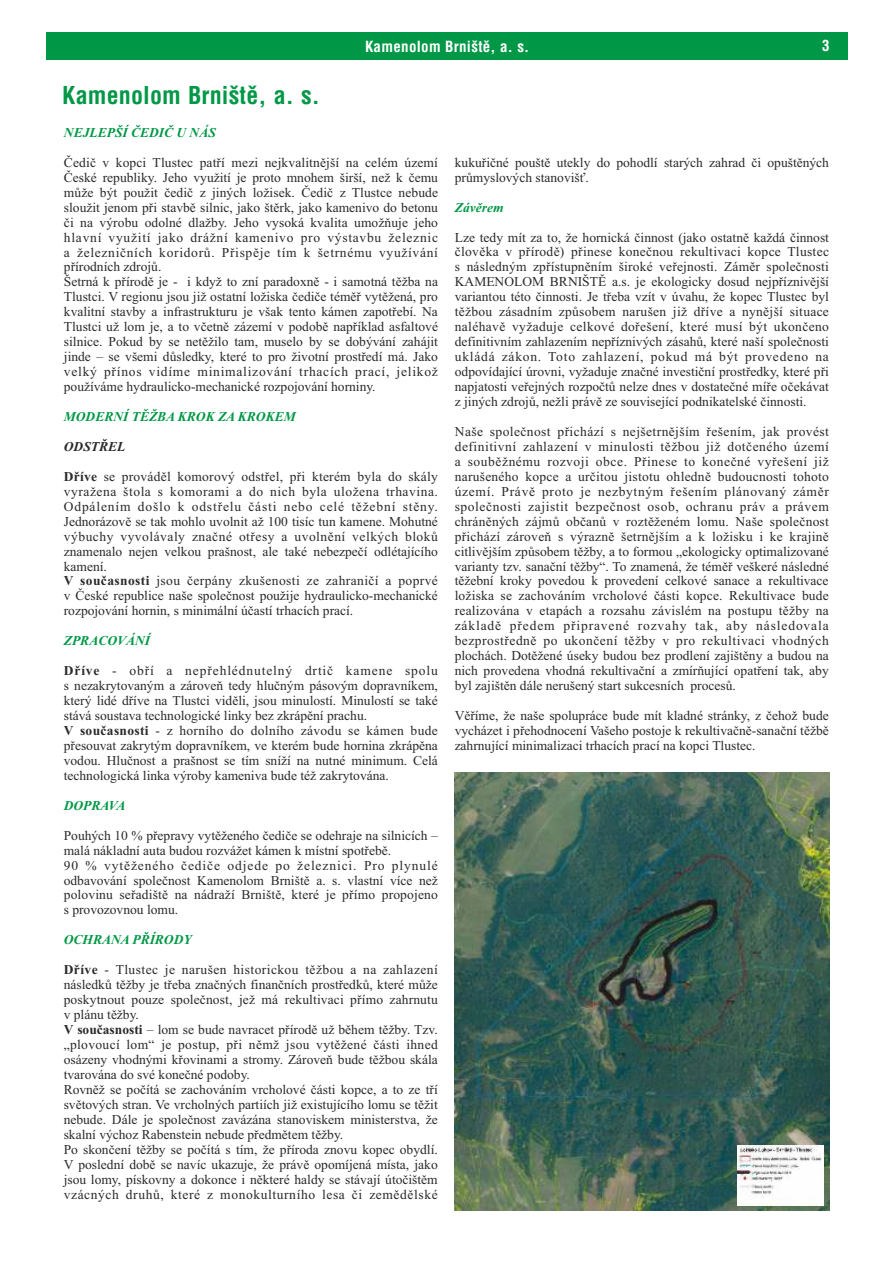
<style>
.page{position:relative;width:893px;height:1263px;background:#fff}
.page>*{position:absolute;margin:0;border:0;box-sizing:border-box;transform-origin:0 0}
.t1{font:700 24px "Switzerland Condensed";letter-spacing:.005em;color:#009846}
.t2{font:700 15px "Switzerland Condensed";letter-spacing:.02em;color:#fefefe}
.t3{font:13.5px/15px "Times New Roman";color:#2b2a29}
.t4{font:13.5px/15px "Times New Roman";letter-spacing:.02em;color:#2b2a29}
.t5{font:italic 700 13.5px "Times New Roman";color:#009846}
.t6{font:italic 700 13.5px "Times New Roman";color:#2b2a29}
.s1{font-weight:700}
</style>
<div class="page">
<div style="left:46px;top:32px;width:801px;height:27px;background:#009846"></div>
<img style="left:455px;top:772px;width:374px;height:439px">
<img style="left:737px;top:1145px;width:87px;height:60px">
<h1 class="t1" style="left:62px;top:85px;width:259px">Kamenolom Brniště, a. s.</h1>
<p class="t2" style="left:365px;top:40px;width:166px">Kamenolom Brniště, a. s.</p>
<p class="t2" style="left:822px;top:39px;width:9px">3</p>
<p class="t5" style="left:64px;top:128px;width:153px">NEJLEPŠÍ ČEDIČ U NÁS</p>
<p class="t3" style="left:64px;top:156px;width:376px">Čedič v kopci Tlustec patří mezi nejkvalitnější na celém území České republiky. Jeho využití je proto mnohem širší, než k čemu může být použit čedič z jiných ložisek. Čedič z Tlustce nebude sloužit jenom při stavbě silnic, jako štěrk, jako kamenivo do betonu či na výrobu odolné dlažby. Jeho vysoká kvalita umožňuje jeho hlavní využití jako drážní kamenivo pro výstavbu železnic a železničních koridorů. Přispěje tím k šetrnému využívání přírodních zdrojů.<br>Šetrná k přírodě je - i když to zní paradoxně - i samotná těžba na Tlustci. V regionu jsou již ostatní ložiska čediče téměř vytěžená, pro kvalitní stavby a infrastrukturu je však tento kámen zapotřebí. Na Tlustci už lom je, a to včetně zázemí v podobě například asfaltové silnice. Pokud by se netěžilo tam, muselo by se dobývání zahájit jinde – se všemi důsledky, které to pro životní prostředí má. Jako velký přínos vidíme minimalizování trhacích prací, jelikož používáme hydraulicko-mechanické rozpojování horniny.</p>
<p class="t5" style="left:64px;top:412px;width:233px">MODERNÍ TĚŽBA KROK ZA KROKEM</p>
<p class="t6" style="left:64px;top:442px;width:63px">ODSTŘEL</p>
<p class="t4" style="left:64px;top:470px;width:376px"><span class="s1">Dříve</span> se prováděl komorový odstřel, při kterém byla do skály vyražena štola s komorami a do nich byla uložena trhavina.<br>Odpálením došlo k odstřelu části nebo celé těžební stěny.<br>Jednorázově se tak mohlo uvolnit až 100 tisíc tun kamene. Mohutné výbuchy vyvolávaly značné otřesy a uvolnění velkých bloků znamenalo nejen velkou prašnost, ale také nebezpečí odlétajícího kamení.<br><span class="s1">V současnosti</span> jsou čerpány zkušenosti ze zahraničí a poprvé v České republice naše společnost použije hydraulicko-mechanické rozpojování hornin, s minimální účastí trhacích prací.</p>
<p class="t5" style="left:64px;top:636px;width:88px">ZPRACOVÁNÍ</p>
<p class="t3" style="left:64px;top:664px;width:376px"><span class="s1">Dříve</span> - obří a nepřehlédnutelný drtič kamene spolu s nezakrytovaným a zároveň tedy hlučným pásovým dopravníkem, který lidé dříve na Tlustci viděli, jsou minulostí. Minulostí se také stává soustava technologické linky bez zkrápění prachu.<br><span class="s1">V současnosti</span> - z horního do dolního závodu se kámen bude přesouvat zakrytým dopravníkem, ve kterém bude hornina zkrápěna vodou. Hlučnost a prašnost se tím sníží na nutné minimum. Celá technologická linka výroby kameniva bude též zakrytována.</p>
<p class="t5" style="left:64px;top:801px;width:63px">DOPRAVA</p>
<p class="t3" style="left:64px;top:829px;width:376px">Pouhých 10 % přepravy vytěženého čediče se odehraje na silnicích – malá nákladní auta budou rozvážet kámen k místní spotřebě.<br>90 % vytěženého čediče odjede po železnici. Pro plynulé odbavování společnost Kamenolom Brniště a. s. vlastní více než polovinu seřadiště na nádraží Brniště, které je přímo propojeno s provozovnou lomu.</p>
<p class="t5" style="left:64px;top:935px;width:129px">OCHRANA PŘÍRODY</p>
<p class="t3" style="left:64px;top:963px;width:376px"><span class="s1">Dříve</span> - Tlustec je narušen historickou těžbou a na zahlazení následků těžby je třeba značných finančních prostředků, které může poskytnout pouze společnost, jež má rekultivaci přímo zahrnutu v plánu těžby.<br><span class="s1">V současnosti</span> – lom se bude navracet přírodě už během těžby. Tzv. „plovoucí lom“ je postup, při němž jsou vytěžené části ihned osázeny vhodnými křovinami a stromy. Zároveň bude těžbou skála tvarována do své konečné podoby.<br>Rovněž se počítá se zachováním vrcholové části kopce, a to ze tří světových stran. Ve vrcholných partiích již existujícího lomu se těžit nebude. Dále je společnost zavázána stanoviskem ministerstva, že skalní výchoz Rabenstein nebude předmětem těžby.<br>Po skončení těžby se počítá s tím, že příroda znovu kopec obydlí.<br>V poslední době se navíc ukazuje, že právě opomíjená místa, jako jsou lomy, pískovny a dokonce i některé haldy se stávají útočištěm vzácných druhů, které z monokulturního lesa či zemědělské</p>
<p class="t3" style="left:455px;top:156px;width:376px">kukuřičné pouště utekly do pohodlí starých zahrad či opuštěných průmyslových stanovišť.</p>
<p class="t5" style="left:455px;top:202px;width:50px">Závěrem</p>
<p class="t3" style="left:455px;top:231px;width:376px;text-align:justify">Lze tedy mít za to, že hornická činnost (jako ostatně každá činnost člověka v přírodě) přinese konečnou rekultivaci kopce Tlustec s následným zpřístupněním široké veřejnosti. Záměr společnosti KAMENOLOM BRNIŠTĚ a.s. je ekologicky dosud nejpříznivější variantou této činnosti. Je třeba vzít v úvahu, že kopec Tlustec byl těžbou zásadním způsobem narušen již dříve a nynější situace naléhavě vyžaduje celkové dořešení, které musí být ukončeno definitivním zahlazením nepříznivých zásahů, které naší společnosti ukládá zákon. Toto zahlazení, pokud má být provedeno na odpovídající úrovni, vyžaduje značné investiční prostředky, které při napjatosti veřejných rozpočtů nelze dnes v dostatečné míře očekávat z jiných zdrojů, nežli právě ze související podnikatelské činnosti.</p>
<p class="t3" style="left:455px;top:425px;width:376px;text-align:justify">Naše společnost přichází s nejšetrnějším řešením, jak provést definitivní zahlazení v minulosti těžbou již dotčeného území a souběžnému rozvoji obce. Přinese to konečné vyřešení již narušeného kopce a určitou jistotu ohledně budoucnosti tohoto území. Právě proto je nezbytným řešením plánovaný záměr společnosti zajistit bezpečnost osob, ochranu práv a právem chráněných zájmů občanů v roztěženém lomu. Naše společnost přichází zároveň s výrazně šetrnějším a k ložisku i ke krajině citlivějším způsobem těžby, a to formou „ekologicky optimalizované varianty tzv. sanační těžby“. To znamená, že téměř veškeré následné těžební kroky povedou k provedení celkové sanace a rekultivace ložiska se zachováním vrcholové části kopce. Rekultivace bude realizována v etapách a rozsahu závislém na postupu těžby na základě předem připravené rozvahy tak, aby následovala bezprostředně po ukončení těžby v pro rekultivaci vhodných plochách. Dotěžené úseky budou bez prodlení zajištěny a budou na nich provedena vhodná rekultivační a zmírňující opatření tak, aby byl zajištěn dále nerušený start sukcesních procesů.</p>
<p class="t3" style="left:455px;top:709px;width:376px;text-align:justify">Věříme, že naše spolupráce bude mít kladné stránky, z čehož bude vycházet i přehodnocení Vašeho postoje k rekultivačně-sanační těžbě zahrnující minimalizaci trhacích prací na kopci Tlustec.</p>
</div>
